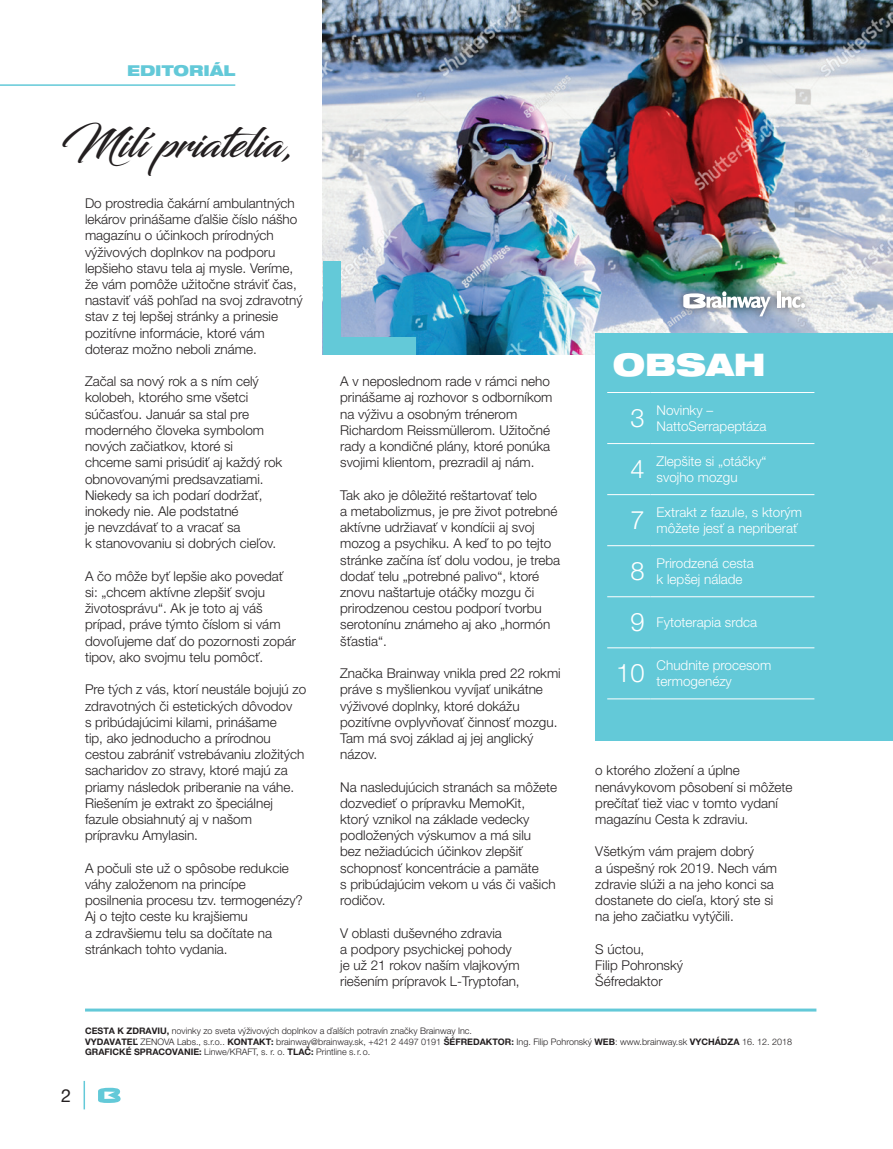
<style>
.page{position:relative;width:893px;height:1149px;background:#fff}
.page>*{position:absolute;margin:0;border:0;box-sizing:border-box;transform-origin:0 0}
.t1{font:40.8px "Blacksword";color:#231f20}
.t2{font:900 expanded 31.2px "Helvetica Neue LT Pro";color:#fff}
.t3{font:300 25.5px "Helvetica Neue LT Pro";color:#fff}
.t4{font:18px "Helvetica Neue LT Pro";color:#231f20}
.t5{font:900 expanded 15px "Helvetica Neue LT Pro";color:#63c9d8}
.t6{font:300 13.5px/16.2px "Helvetica Neue LT Pro";color:#231f20}
.t7{font:300 13.5px/16.2px "Helvetica Neue LT Pro";color:#fff}
.t8{font:300 9px/10.8px "Helvetica Neue LT Pro";color:#231f20}
.s1{font-size:25.5px}
.s2{font-weight:700}
</style>
<div class="page">
<img style="left:323px;top:0;width:570px;height:354px">
<hr style="left:85px;top:1008px;width:731px;height:3px;background:#63c9d8">
<div style="left:595px;top:333px;width:298px;height:407px;background:#63c9d8"></div>
<hr style="left:607px;top:392px;width:44px;height:1px;background:#fff">
<hr style="left:651px;top:392px;width:163px;height:1px;background:#fff">
<hr style="left:607px;top:443px;width:44px;height:1px;background:#fff">
<hr style="left:651px;top:443px;width:163px;height:1px;background:#fff">
<hr style="left:607px;top:494px;width:44px;height:1px;background:#fff">
<hr style="left:651px;top:494px;width:163px;height:1px;background:#fff">
<hr style="left:607px;top:545px;width:44px;height:1px;background:#fff">
<hr style="left:651px;top:545px;width:163px;height:1px;background:#fff">
<hr style="left:607px;top:596px;width:44px;height:1px;background:#fff">
<hr style="left:651px;top:596px;width:163px;height:1px;background:#fff">
<hr style="left:607px;top:647px;width:44px;height:1px;background:#fff">
<hr style="left:651px;top:647px;width:163px;height:1px;background:#fff">
<hr style="left:607px;top:698px;width:44px;height:1px;background:#fff">
<hr style="left:651px;top:698px;width:163px;height:1px;background:#fff">
<div style="left:323px;top:336px;width:92px;height:18px;background:#63c9d8"></div>
<div style="left:323px;top:261px;width:17px;height:93px;background:#63c9d8"></div>
<div style="left:674px;top:283px;width:140px;height:42px;background:#231f20;opacity:.75"></div>
<svg style="left:683px;top:291px;width:88px;height:25px"></svg>
<hr style="left:777px;top:291px;width:3px;height:16px;background:#fff">
<svg style="left:782px;top:296px;width:23px;height:12px"></svg>
<svg style="left:98px;top:1087px;width:23px;height:15px"></svg>
<svg style="left:84px;top:1080px;width:1px;height:28px"></svg>
<hr style="left:0;top:84px;width:235px;height:2px;background:#63c9d8">
<p class="t5" style="left:127px;top:61px;width:110px">EDITORIÁL</p>
<h1 class="t1" style="left:61px;top:119px;width:236px">Milí priatelia,</h1>
<p class="t6" style="left:85px;top:195px;width:219px">Do prostredia čakární ambulantných lekárov prinášame ďalšie číslo nášho magazínu o účinkoch prírodných výživových doplnkov na podporu lepšieho stavu tela aj mysle. Veríme, že vám pomôže užitočne stráviť čas, nastaviť váš pohľad na svoj zdravotný stav z tej lepšej stránky a prinesie pozitívne informácie, ktoré vám doteraz možno neboli známe.</p>
<p class="t6" style="left:85px;top:373px;width:199px">Začal sa nový rok a s ním celý kolobeh, ktorého sme všetci súčasťou. Január sa stal pre moderného človeka symbolom nových začiatkov, ktoré si chceme sami prisúdiť aj každý rok obnovovanými predsavzatiami.<br>Niekedy sa ich podarí dodržať, inokedy nie. Ale podstatné<br>je nevzdávať to a vracať sa<br>k stanovovaniu si dobrých cieľov.</p>
<p class="t6" style="left:85px;top:567px;width:212px">A čo môže byť lepšie ako povedať si: „chcem aktívne zlepšiť svoju životosprávu“. Ak je toto aj váš prípad, práve týmto číslom si vám dovoľujeme dať do pozornosti zopár tipov, ako svojmu telu pomôcť.</p>
<p class="t6" style="left:85px;top:681px;width:223px">Pre tých z vás, ktorí neustále bojujú zo zdravotných či estetických dôvodov<br>s pribúdajúcimi kilami, prinášame<br>tip, ako jednoducho a prírodnou cestou zabrániť vstrebávaniu zložitých sacharidov zo stravy, ktoré majú za priamy následok priberanie na váhe.<br>Riešením je extrakt zo špeciálnej fazule obsiahnutý aj v našom prípravku Amylasin.</p>
<p class="t6" style="left:85px;top:859px;width:219px">A počuli ste už o spôsobe redukcie váhy založenom na princípe posilnenia procesu tzv. termogenézy?<br>Aj o tejto ceste ku krajšiemu<br>a zdravšiemu telu sa dočítate na stránkach tohto vydania.</p>
<p class="t6" style="left:340px;top:373px;width:214px">A v neposlednom rade v rámci neho prinášame aj rozhovor s odborníkom na výživu a osobným trénerom Richardom Reissmüllerom. Užitočné rady a kondičné plány, ktoré ponúka svojimi klientom, prezradil aj nám.</p>
<p class="t6" style="left:340px;top:486px;width:222px">Tak ako je dôležité reštartovať telo<br>a metabolizmus, je pre život potrebné aktívne udržiavať v kondícii aj svoj mozog a psychiku. A keď to po tejto stránke začína ísť dolu vodou, je treba dodať telu „potrebné palivo“, ktoré znovu naštartuje otáčky mozgu či prirodzenou cestou podporí tvorbu serotonínu známeho aj ako „hormón šťastia“.</p>
<p class="t6" style="left:340px;top:664px;width:222px">Značka Brainway vnikla pred 22 rokmi práve s myšlienkou vyvíjať unikátne výživové doplnky, ktoré dokážu pozitívne ovplyvňovať činnosť mozgu.<br>Tam má svoj základ aj jej anglický názov.</p>
<p class="t6" style="left:340px;top:778px;width:219px">Na nasledujúcich stranách sa môžete dozvedieť o prípravku MemoKit, ktorý vznikol na základe vedecky podložených výskumov a má silu<br>bez nežiadúcich účinkov zlepšiť schopnosť koncentrácie a pamäte<br>s pribúdajúcim vekom u vás či vašich rodičov.</p>
<p class="t6" style="left:340px;top:924px;width:181px">V oblasti duševného zdravia<br>a podpory psychickej pohody je už 21 rokov naším vlajkovým riešením prípravok L-Tryptofan,</p>
<h2 class="t2" style="left:613px;top:344px;width:155px">OBSAH</h2>
<h3 class="t3" style="left:630px;top:402px;width:16px">3</h3>
<p class="t7" style="left:657px;top:401px;width:111px">Novinky –<br>NattoSerrapeptáza</p>
<h3 class="t3" style="left:630px;top:453px;width:16px">4</h3>
<p class="t7" style="left:657px;top:452px;width:111px">Zlepšite si „otáčky“ svojho mozgu</p>
<h3 class="t3" style="left:630px;top:504px;width:16px">7</h3>
<p class="t7" style="left:657px;top:503px;width:147px">Extrakt z fazule, s ktorým môžete jesť a nepriberať</p>
<h3 class="t3" style="left:630px;top:555px;width:16px">8</h3>
<p class="t7" style="left:657px;top:554px;width:99px">Prirodzená cesta k lepšej nálade</p>
<p class="t7" style="left:630px;top:613px;width:128px"><span class="s1">9</span> Fytoterapia srdca</p>
<h3 class="t3" style="left:616px;top:657px;width:30px">10</h3>
<p class="t7" style="left:657px;top:656px;width:116px">Chudnite procesom termogenézy</p>
<p class="t6" style="left:595px;top:762px;width:199px">o ktorého zložení a úplne nenávykovom pôsobení si môžete prečítať tiež viac v tomto vydaní magazínu Cesta k zdraviu.</p>
<p class="t6" style="left:595px;top:843px;width:183px">Všetkým vám prajem dobrý<br>a úspešný rok 2019. Nech vám zdravie slúži a na jeho konci sa dostanete do cieľa, ktorý ste si na jeho začiatku vytýčili.</p>
<p class="t6" style="left:595px;top:940px;width:89px">S úctou,<br>Filip Pohronský<br>Šéfredaktor</p>
<h3 class="t4" style="left:61px;top:1084px;width:12px">2</h3>
<p class="t8" style="left:85px;top:1024px;width:709px"><span class="s2">CESTA K ZDRAVIU,</span> novinky zo sveta výživových doplnkov a ďalších potravín značky Brainway Inc.<br><span class="s2">VYDAVATEĽ</span> ZENOVA Labs., s.r.o.. <span class="s2">KONTAKT:</span> brainway@brainway.sk, +421 2 4497 0191 <span class="s2">ŠÉFREDAKTOR:</span> Ing. Filip Pohronský <span class="s2">WEB</span>: www.brainway.sk <span class="s2">VYCHÁDZA</span> 16. 12. 2018<br><span class="s2">GRAFICKÉ SPRACOVANIE:</span> Linwe/KRAFT, s. r. o. <span class="s2">TLAČ:</span> Printline s.r.o.</p>
</div>
